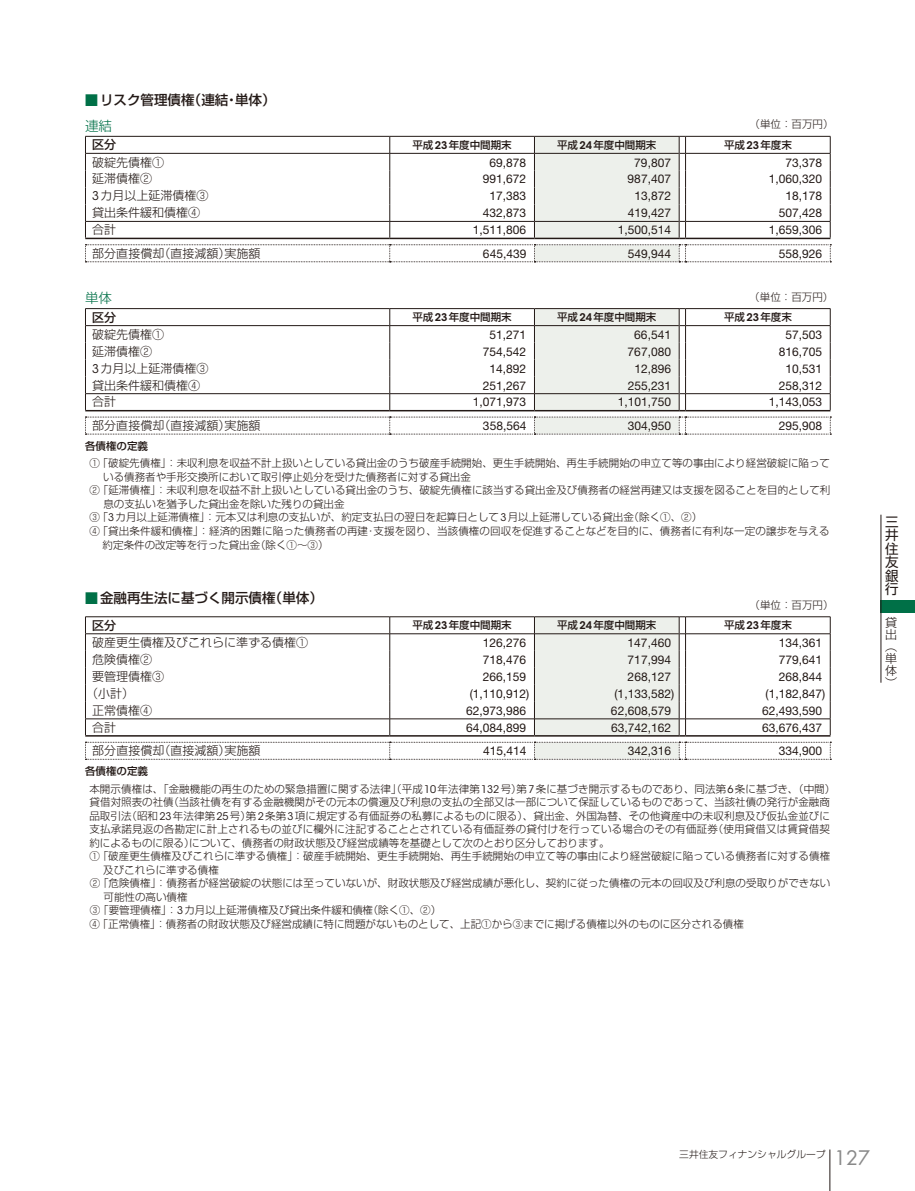
<style>
.page{position:relative;width:915px;height:1191px;background:#fff}
.page>*{position:absolute;margin:0;border:0;box-sizing:border-box;transform-origin:0 0}
.t1{font:19.5px "Futura Std";color:#898989}
.t2{font:500 13.5px/25.5px "Shin Go Pr 6 N";color:#231916}
.t3{font:13.5px/13.5px "Shin Go Pr 6 N";color:#231916;text-align:justify}
.t4{font:300 13.5px "Shin Go Pr 6 N";color:#007047}
.t5{font:12px "Helvetica Neue LT Std";color:#231916}
.t6{font:300 12px/12px "Shin Go Pr 6 N";color:#231916;text-align:justify}
.t7{font:500 12px "Shin Go Pr 6 N";color:#231916}
.t8{font:300 10.5px/17.7px "Shin Go Pr 6 N";letter-spacing:.005em;color:#231916}
.t9{font:500 10.5px "Shin Go Pr 6 N";color:#231916}
.t10{font:300 9.75px "Shin Go Pr 6 N";color:#231916}
.s1{color:#007047}
.s2{font-weight:300;color:#007047}
.s3{font-family:"ITC Avant Garde Std";font-weight:600}
.s4{font-family:"ITC Avant Garde Std";font-weight:400}
.s5{font-weight:500}
</style>
<div class="page">
<div style="left:880px;top:600px;width:34px;height:12px;background:#007047"></div>
<hr style="left:880px;top:514px;width:1px;height:168px;background:#231916">
<hr style="left:829px;top:1149px;width:1px;height:42px;background:#231916">
<svg style="left:85px;top:136px;width:746px;height:126px"></svg>
<svg style="left:85px;top:308px;width:746px;height:127px"></svg>
<svg style="left:85px;top:616px;width:746px;height:144px"></svg>
<p class="t2" style="left:85px;top:87px;width:192px"><span class="s1">■</span>リスク管理債権（連結・単体）<span class="s2">連結</span></p>
<p class="t8" style="left:749px;top:114px;width:85px">（単位：百万円）</p>
<p class="t7" style="left:92px;top:135px;width:25px">区分</p>
<p class="t9" style="left:412px;top:136px;width:101px">平成<span class="s3">23</span>年度中間期末</p>
<p class="t9" style="left:557px;top:136px;width:101px">平成<span class="s3">24</span>年度中間期末</p>
<p class="t9" style="left:723px;top:136px;width:69px">平成<span class="s3">23</span>年度末</p>
<p class="t6" style="left:92px;top:155px;width:73px">破綻先債権①</p>
<p class="t5" style="left:489px;top:155px;width:38px">69,878</p>
<p class="t5" style="left:634px;top:155px;width:38px">79,807</p>
<p class="t5" style="left:785px;top:155px;width:38px">73,378</p>
<p class="t6" style="left:92px;top:172px;width:61px">延滞債権②</p>
<p class="t5" style="left:482px;top:172px;width:45px">991,672</p>
<p class="t5" style="left:627px;top:172px;width:45px">987,407</p>
<p class="t5" style="left:768px;top:172px;width:55px">1,060,320</p>
<p class="t6" style="left:92px;top:189px;width:118px"><span class="s4">3</span>カ月以上延滞債権③</p>
<p class="t5" style="left:489px;top:189px;width:38px">17,383</p>
<p class="t5" style="left:634px;top:189px;width:38px">13,872</p>
<p class="t5" style="left:785px;top:189px;width:38px">18,178</p>
<p class="t6" style="left:92px;top:206px;width:109px">貸出条件緩和債権④</p>
<p class="t5" style="left:482px;top:206px;width:45px">432,873</p>
<p class="t5" style="left:627px;top:206px;width:45px">419,427</p>
<p class="t5" style="left:778px;top:206px;width:45px">507,428</p>
<p class="t6" style="left:92px;top:223px;width:25px">合計</p>
<p class="t5" style="left:472px;top:223px;width:55px">1,511,806</p>
<p class="t5" style="left:617px;top:223px;width:55px">1,500,514</p>
<p class="t5" style="left:768px;top:223px;width:55px">1,659,306</p>
<p class="t6" style="left:92px;top:246px;width:169px">部分直接償却（直接減額）実施額</p>
<p class="t5" style="left:483px;top:246px;width:45px">645,439</p>
<p class="t5" style="left:627px;top:246px;width:45px">549,944</p>
<p class="t5" style="left:778px;top:246px;width:45px">558,926</p>
<p class="t4" style="left:85px;top:287px;width:28px">単体</p>
<p class="t8" style="left:749px;top:287px;width:85px">（単位：百万円）</p>
<p class="t7" style="left:92px;top:307px;width:25px">区分</p>
<p class="t9" style="left:412px;top:308px;width:101px">平成<span class="s3">23</span>年度中間期末</p>
<p class="t9" style="left:557px;top:308px;width:101px">平成<span class="s3">24</span>年度中間期末</p>
<p class="t9" style="left:723px;top:308px;width:69px">平成<span class="s3">23</span>年度末</p>
<p class="t6" style="left:92px;top:327px;width:73px">破綻先債権①</p>
<p class="t5" style="left:489px;top:327px;width:38px">51,271</p>
<p class="t5" style="left:634px;top:327px;width:38px">66,541</p>
<p class="t5" style="left:785px;top:327px;width:38px">57,503</p>
<p class="t6" style="left:92px;top:344px;width:61px">延滞債権②</p>
<p class="t5" style="left:482px;top:344px;width:45px">754,542</p>
<p class="t5" style="left:627px;top:344px;width:45px">767,080</p>
<p class="t5" style="left:778px;top:344px;width:45px">816,705</p>
<p class="t6" style="left:92px;top:361px;width:118px"><span class="s4">3</span>カ月以上延滞債権③</p>
<p class="t5" style="left:489px;top:361px;width:38px">14,892</p>
<p class="t5" style="left:634px;top:361px;width:38px">12,896</p>
<p class="t5" style="left:785px;top:361px;width:38px">10,531</p>
<p class="t6" style="left:92px;top:378px;width:109px">貸出条件緩和債権④</p>
<p class="t5" style="left:482px;top:378px;width:45px">251,267</p>
<p class="t5" style="left:627px;top:378px;width:45px">255,231</p>
<p class="t5" style="left:778px;top:378px;width:45px">258,312</p>
<p class="t6" style="left:92px;top:395px;width:25px">合計</p>
<p class="t5" style="left:472px;top:395px;width:55px">1,071,973</p>
<p class="t5" style="left:617px;top:395px;width:55px">1,101,750</p>
<p class="t5" style="left:768px;top:395px;width:55px">1,143,053</p>
<p class="t6" style="left:92px;top:418px;width:169px">部分直接償却（直接減額）実施額</p>
<p class="t5" style="left:483px;top:419px;width:45px">358,564</p>
<p class="t5" style="left:627px;top:419px;width:45px">304,950</p>
<p class="t5" style="left:778px;top:419px;width:45px">295,908</p>
<p class="t9" style="left:85px;top:437px;width:64px">各債権の定義</p>
<p class="t8" style="left:89px;top:454px;width:742px">①「破綻先債権」：未収利息を収益不計上扱いとしている貸出金のうち破産手続開始、更生手続開始、再生手続開始の申立て等の事由により経営破綻に陥って</p>
<p class="t8" style="left:103px;top:467px;width:369px">いる債務者や手形交換所において取引停止処分を受けた債務者に対する貸出金</p>
<p class="t8" style="left:90px;top:481px;width:742px">②「延滞債権」：未収利息を収益不計上扱いとしている貸出金のうち、破綻先債権に該当する貸出金及び債務者の経営再建又は支援を図ることを目的として利</p>
<p class="t8" style="left:103px;top:494px;width:242px">息の支払いを猶予した貸出金を除いた残りの貸出金</p>
<p class="t8" style="left:89px;top:508px;width:614px">③「<span class="s4">3</span>カ月以上延滞債権」：元本又は利息の支払いが、約定支払日の翌日を起算日として<span class="s4">3</span>月以上延滞している貸出金（除く①、②）</p>
<p class="t8" style="left:89px;top:521px;width:741px">④「貸出条件緩和債権」：経済的困難に陥った債務者の再建・支援を図り、当該債権の回収を促進することなどを目的に、債務者に有利な一定の譲歩を与える</p>
<p class="t8" style="left:103px;top:535px;width:227px">約定条件の改定等を行った貸出金（除く①～③）</p>
<p class="t2" style="left:85px;top:584px;width:239px"><span class="s1">■</span>金融再生法に基づく開示債権（単体）</p>
<p class="t8" style="left:749px;top:595px;width:85px">（単位：百万円）</p>
<p class="t7" style="left:92px;top:615px;width:25px">区分</p>
<p class="t9" style="left:412px;top:616px;width:101px">平成<span class="s3">23</span>年度中間期末</p>
<p class="t9" style="left:557px;top:616px;width:101px">平成<span class="s3">24</span>年度中間期末</p>
<p class="t9" style="left:723px;top:616px;width:69px">平成<span class="s3">23</span>年度末</p>
<p class="t6" style="left:92px;top:635px;width:217px">破産更生債権及びこれらに準ずる債権①</p>
<p class="t5" style="left:482px;top:635px;width:45px">126,276</p>
<p class="t5" style="left:627px;top:635px;width:45px">147,460</p>
<p class="t5" style="left:778px;top:635px;width:45px">134,361</p>
<p class="t6" style="left:92px;top:652px;width:61px">危険債権②</p>
<p class="t5" style="left:482px;top:652px;width:45px">718,476</p>
<p class="t5" style="left:627px;top:652px;width:45px">717,994</p>
<p class="t5" style="left:778px;top:652px;width:45px">779,641</p>
<p class="t6" style="left:92px;top:669px;width:73px">要管理債権③</p>
<p class="t5" style="left:482px;top:669px;width:45px">266,159</p>
<p class="t5" style="left:627px;top:669px;width:45px">268,127</p>
<p class="t5" style="left:778px;top:669px;width:45px">268,844</p>
<p class="t6" style="left:86px;top:686px;width:49px">（小計）</p>
<p class="t5" style="left:469px;top:686px;width:61px">(1,110,912)</p>
<p class="t5" style="left:614px;top:686px;width:61px">(1,133,582)</p>
<p class="t5" style="left:765px;top:686px;width:61px">(1,182,847)</p>
<p class="t6" style="left:92px;top:703px;width:61px">正常債権④</p>
<p class="t5" style="left:466px;top:703px;width:62px">62,973,986</p>
<p class="t5" style="left:610px;top:703px;width:62px">62,608,579</p>
<p class="t5" style="left:761px;top:703px;width:62px">62,493,590</p>
<p class="t6" style="left:92px;top:720px;width:25px">合計</p>
<p class="t5" style="left:466px;top:720px;width:62px">64,084,899</p>
<p class="t5" style="left:610px;top:720px;width:62px">63,742,162</p>
<p class="t5" style="left:761px;top:720px;width:62px">63,676,437</p>
<p class="t6" style="left:92px;top:743px;width:169px">部分直接償却（直接減額）実施額</p>
<p class="t5" style="left:483px;top:744px;width:45px">415,414</p>
<p class="t5" style="left:627px;top:744px;width:45px">342,316</p>
<p class="t5" style="left:778px;top:744px;width:45px">334,900</p>
<p class="t8" style="left:89px;top:761px;width:747px;text-indent:-4px"><span class="s5">各債権の定義<br></span>本開示債権は、「金融機能の再生のための緊急措置に関する法律」（平成<span class="s4">10</span>年法律第<span class="s4">132</span>号）第<span class="s4">7</span>条に基づき開示するものであり、同法第<span class="s4">6</span>条に基づき、（中間）</p>
<p class="t8" style="left:90px;top:792px;width:741px">貸借対照表の社債（当該社債を有する金融機関がその元本の償還及び利息の支払の全部又は一部について保証しているものであって、当該社債の発行が金融商</p>
<p class="t8" style="left:89px;top:806px;width:742px">品取引法（昭和<span class="s4">23</span>年法律第<span class="s4">25</span>号）第<span class="s4">2</span>条第<span class="s4">3</span>項に規定する有価証券の私募によるものに限る）、貸出金、外国為替、その他資産中の未収利息及び仮払金並びに</p>
<p class="t8" style="left:89px;top:819px;width:741px">支払承諾見返の各勘定に計上されるもの並びに欄外に注記することとされている有価証券の貸付けを行っている場合のその有価証券（使用貸借又は賃貸借契</p>
<p class="t8" style="left:89px;top:833px;width:521px">約によるものに限る）について、債務者の財政状態及び経営成績等を基礎として次のとおり区分しております。</p>
<p class="t8" style="left:89px;top:846px;width:742px">①「破産更生債権及びこれらに準ずる債権」：破産手続開始、更生手続開始、再生手続開始の申立て等の事由により経営破綻に陥っている債務者に対する債権</p>
<p class="t8" style="left:103px;top:860px;width:117px">及びこれらに準ずる債権</p>
<p class="t8" style="left:90px;top:873px;width:742px">②「危険債権」：債務者が経営破綻の状態には至っていないが、財政状態及び経営成績が悪化し、契約に従った債権の元本の回収及び利息の受取りができない</p>
<p class="t8" style="left:103px;top:887px;width:85px">可能性の高い債権</p>
<p class="t8" style="left:90px;top:900px;width:353px">③「要管理債権」：<span class="s4">3</span>カ月以上延滞債権及び貸出条件緩和債権（除く①、②）</p>
<p class="t8" style="left:89px;top:914px;width:656px">④「正常債権」：債務者の財政状態及び経営成績に特に問題がないものとして、上記①から③までに掲げる債権以外のものに区分される債権</p>
<p class="t3" style="left:884px;top:514px;width:15px">三井住友銀行</p>
<p class="t6" style="left:884px;top:615px;width:13px">貸出（単体）</p>
<p class="t10" style="left:679px;top:1146px;width:148px">三井住友フィナンシャルグループ</p>
<h1 class="t1" style="left:833px;top:1145px;width:38px">127</h1>
</div>
